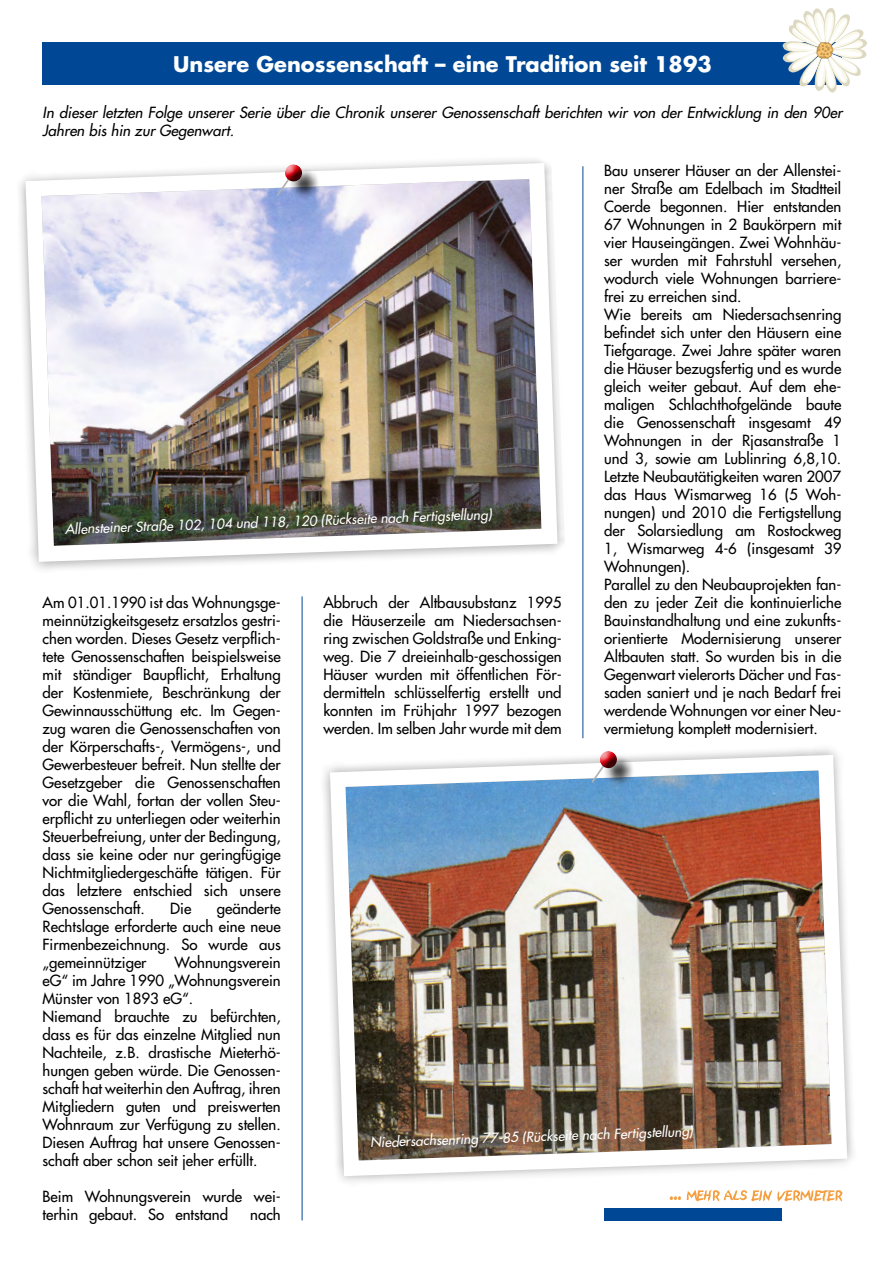
<style>
.page{position:relative;width:885px;height:1263px;background:#fff}
.page>*{position:absolute;margin:0;border:0;box-sizing:border-box;transform-origin:0 0}
.t1{font:700 21px "Futura";color:#fff}
.t2{font:15px/18px "Futura";color:#000}
.t3{font:italic 15px/18px "Futura";color:#000}
.t4{font:italic 13.5px "Futura";color:#fff}
</style>
<div class="page">
<img style="left:19px;top:159px;width:546px;height:411px">
<img style="left:323px;top:749px;width:530px;height:433px">
<hr style="left:582px;top:166px;width:1px;height:572px;background:#004896">
<hr style="left:302px;top:596px;width:1px;height:624px;background:#004896">
<div style="left:604px;top:1208px;width:177px;height:13px;background:#004896"></div>
<svg style="left:669px;top:1190px;width:173px;height:11px"></svg>
<div style="left:43px;top:43px;width:799px;height:42px;background:#004896"></div>
<div style="left:602px;top:754px;width:33px;height:32px;background:#000;opacity:.75"></div>
<svg style="left:585px;top:749px;width:44px;height:36px"></svg>
<div style="left:287px;top:167px;width:34px;height:33px;background:#000;opacity:.75"></div>
<svg style="left:271px;top:159px;width:43px;height:39px"></svg>
<svg style="left:779px;top:8px;width:88px;height:85px"></svg>
<h1 class="t1" style="left:173px;top:50px;width:540px">Unsere Genossenschaft – eine Tradition seit 1893</h1>
<p class="t3" style="left:43px;top:104px;width:801px">In dieser letzten Folge unserer Serie über die Chronik unserer Genossenschaft berichten wir von der Entwicklung in den 90er<br>Jahren bis hin zur Gegenwart.</p>
<p class="t2" style="left:604px;top:162px;width:239px">Bau unserer Häuser an der Allenstei&shy;ner Straße am Edelbach im Stadtteil Coerde begonnen. Hier entstanden 67 Wohnungen in 2 Baukörpern mit vier Hauseingängen. Zwei Wohnhäu&shy;ser wurden mit Fahrstuhl versehen, wodurch viele Wohnungen barriere&shy;frei zu erreichen sind.<br>Wie bereits am Niedersachsenring befindet sich unter den Häusern eine Tiefgarage. Zwei Jahre später waren die Häuser bezugsfertig und es wurde gleich weiter gebaut. Auf dem ehe&shy;maligen Schlachthofgelände baute die Genossenschaft insgesamt 49<br>Wohnungen in der Rjasanstraße 1 und 3, sowie am Lublinring 6,8,10.<br>Letzte Neubautätigkeiten waren 2007 das Haus Wismarweg 16 (5 Woh&shy;nungen) und 2010 die Fertigstellung der Solarsiedlung am Rostockweg 1, Wismarweg 4-6 (insgesamt 39<br>Wohnungen).<br>Parallel zu den Neubauprojekten fan&shy;den zu jeder Zeit die kontinuierliche Bauinstandhaltung und eine zukunfts&shy;orientierte Modernisierung unserer Altbauten statt. So wurden bis in die Gegenwart vielerorts Dächer und Fas&shy;saden saniert und je nach Bedarf frei werdende Wohnungen vor einer Neu&shy;vermietung komplett modernisiert.</p>
<p class="t4" style="left:65px;top:520px;width:428px;rotate:-2deg">Allensteiner Straße 102, 104 und 118, 120 (Rückseite nach Fertigstellung)</p>
<p class="t2" style="left:43px;top:594px;width:240px;text-align:justify">Am 01.01.1990 ist das Wohnungsge&shy;meinnützigkeitsgesetz ersatzlos gestri&shy;chen worden. Dieses Gesetz verpflich&shy;tete Genossenschaften beispielsweise mit ständiger Baupflicht, Erhaltung der Kostenmiete, Beschränkung der Gewinnausschüttung etc. Im Gegen&shy;zug waren die Genossenschaften von der Körperschafts-, Vermögens-, und Gewerbesteuer befreit. Nun stellte der Gesetzgeber die Genossenschaften vor die Wahl, fortan der vollen Steu&shy;erpflicht zu unterliegen oder weiterhin Steuerbefreiung, unter der Bedingung, dass sie keine oder nur geringfügige Nichtmitgliedergeschäfte tätigen. Für das letztere entschied sich unsere Genossenschaft.</p>
<p class="t2" style="left:323px;top:594px;width:240px;text-align:justify">Abbruch der Altbausubstanz 1995 die Häuserzeile am Niedersachsen&shy;ring zwischen Goldstraße und Enking&shy;weg. Die 7 dreieinhalb-geschossigen Häuser wurden mit öffentlichen För&shy;dermitteln schlüsselfertig erstellt und konnten im Frühjahr 1997 bezogen werden. Im selben Jahr wurde mit dem</p>
<p class="t2" style="left:43px;top:900px;width:240px;text-align:justify;text-indent:174px">geänderte Rechtslage erforderte auch eine neue Firmenbezeichnung. So wurde aus „gemeinnütziger</p>
<p class="t2" style="left:170px;top:900px;width:23px">Die</p>
<p class="t2" style="left:43px;top:954px;width:240px;text-indent:132px">Wohnungsverein eG“ im Jahre 1990 „Wohnungsverein Münster von 1893 eG“.<br>Niemand brauchte zu befürchten, dass es für das einzelne Mitglied nun Nachteile, z.B. drastische Mieterhö&shy;hungen geben würde. Die Genossen&shy;schaft hat weiterhin den Auftrag, ihren Mitgliedern guten und preiswerten Wohnraum zur Verfügung zu stellen.<br>Diesen Auftrag hat unsere Genossen&shy;schaft aber schon seit jeher erfüllt.</p>
<p class="t2" style="left:43px;top:1188px;width:240px">Beim Wohnungsverein wurde wei&shy;terhin gebaut. So entstand</p>
<p class="t4" style="left:370px;top:1133px;width:324px;rotate:-2deg">Niedersachsenring 77-85 (Rückseite nach Fertigstellung)</p>
<p class="t2" style="left:250px;top:1206px;width:32px">nach</p>
</div>
